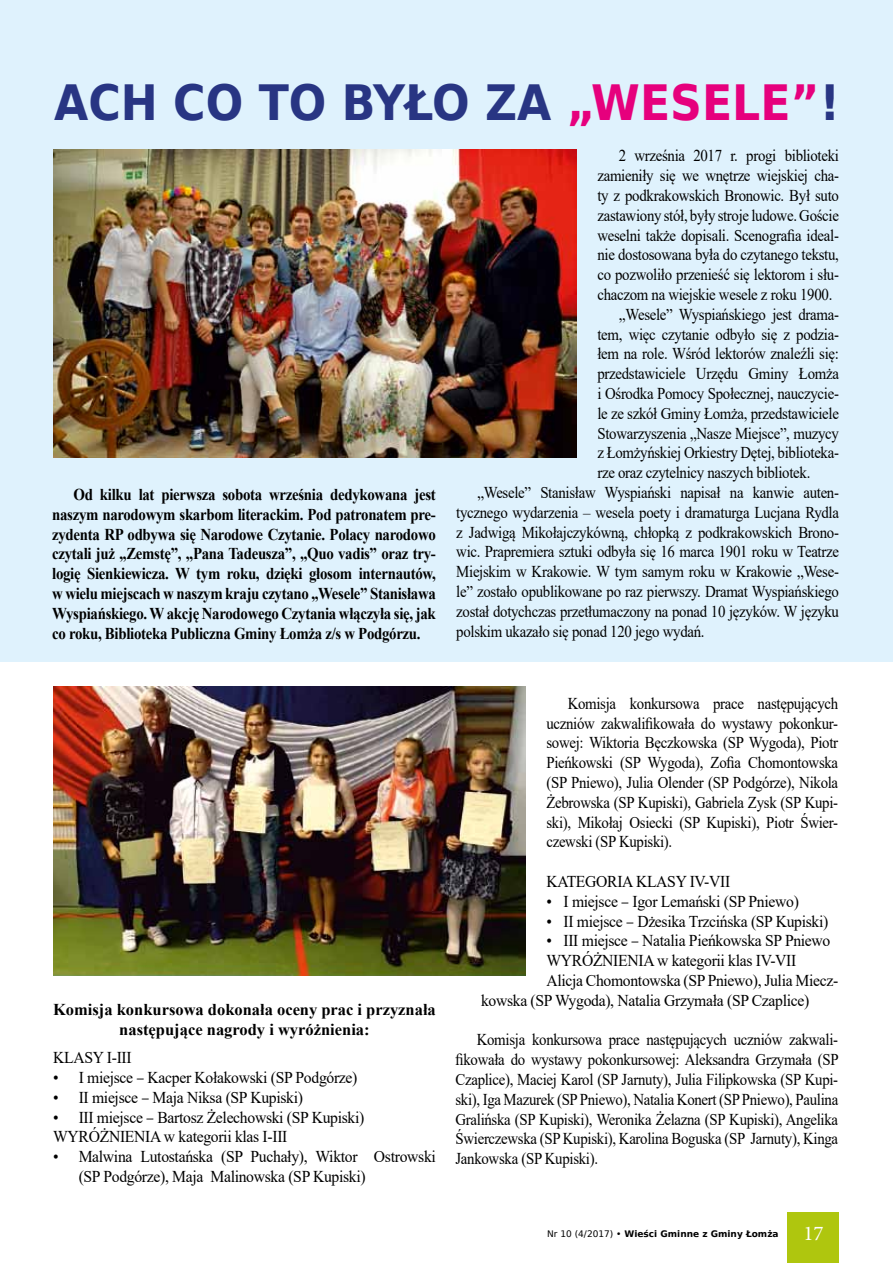
<style>
.page{position:relative;width:893px;height:1263px;background:#fff}
.page>*{position:absolute;margin:0;border:0;box-sizing:border-box;transform-origin:0 0}
.t1{font:700 48.6px "DejaVu Sans";color:#283583;scale:.91 1}
.t2{font:21px "Minion Pro";color:#fff}
.t3{font:16.5px/19.8px "Times New Roman";letter-spacing:-.02em;color:#000;text-align:justify;scale:.9 1}
.t4{font:16.5px/19.8px "Times New Roman";letter-spacing:-.02em;color:#000;scale:.95 1}
.t5{font:700 16.5px/19.8px "Times New Roman";color:#000;text-align:justify;scale:.9 1}
.t6{font:700 16.5px/19.8px "Times New Roman";color:#000;text-align:center}
.t7{font:700 9px "DejaVu Sans";color:#000}
.s1{color:#e6007d}
.s2{font-family:"Chaparral Pro"}
.s3{font-weight:400}
</style>
<div class="page">
<div style="left:788px;top:1212px;width:51px;height:51px;background:#afc60e"></div>
<div style="left:0;top:0;width:893px;height:662px;background:#dff2fd"></div>
<img style="left:53px;top:150px;width:523px;height:307px">
<img style="left:53px;top:686px;width:472px;height:289px">
<h1 class="t1" style="left:54px;top:63px;width:865px">Ac h co to było za <span class="s1">„Wesele”</span>!</h1>
<p class="t5" style="left:52px;top:484px;width:428px;text-indent:21px">Od kilku lat pierwsza sobota września dedykowana jest naszym narodowym skarbom literackim. Pod patronatem pre&shy;zydenta RP odbywa się Narodowe Czytanie. Polacy narodowo czytali już ,,Zemstę”, „Pana Tadeusza”, „Quo vadis” oraz try&shy;logię Sienkiewicza. W tym roku, dzięki głosom internautów, w wielu miejscach w naszym kraju czytano ,,Wesele” Stanisława Wyspiańskiego. W akcję Narodowego Czytania włączyła się, jak co roku, Biblioteka Publiczna Gminy Łomża z/s w Podgórzu.</p>
<p class="t3" style="left:619px;top:145px;width:246px">2 września 2017 r. progi biblioteki</p>
<p class="t3" style="left:597px;top:165px;width:270px">zamieniły się we wnętrze wiejskiej cha-</p>
<p class="t3" style="left:597px;top:185px;width:270px">ty z podkrakowskich Bronowic. Był suto</p>
<p class="t3" style="left:597px;top:205px;width:270px">zastawiony stół, były stroje ludowe. Goście</p>
<p class="t3" style="left:597px;top:225px;width:270px">weselni także dopisali. Scenografia ideal-</p>
<p class="t3" style="left:597px;top:244px;width:270px">nie dostosowana była do czytanego tekstu,</p>
<p class="t3" style="left:597px;top:264px;width:270px">co pozwoliło przenieść się lektorom i słu-</p>
<p class="t3" style="left:597px;top:284px;width:263px">chaczom na wiejskie wesele z roku 1900.</p>
<p class="t3" style="left:619px;top:304px;width:246px">,,Wesele” Wyspiańskiego jest drama-</p>
<p class="t3" style="left:597px;top:324px;width:270px">tem, więc czytanie odbyło się z podzia-</p>
<p class="t3" style="left:597px;top:343px;width:270px">łem na role. Wśród lektorów znaleźli się:</p>
<p class="t3" style="left:597px;top:363px;width:270px">przedstawiciele Urzędu Gminy Łomża</p>
<p class="t3" style="left:597px;top:383px;width:270px">i Ośrodka Pomocy Społecznej, nauczycie-</p>
<p class="t3" style="left:597px;top:403px;width:270px">le ze szkół Gminy Łomża, przedstawiciele</p>
<p class="t3" style="left:597px;top:423px;width:270px">Stowarzyszenia „Nasze Miejsce”, muzycy</p>
<p class="t3" style="left:597px;top:442px;width:270px">z Łomżyńskiej Orkiestry Dętej, biblioteka-</p>
<p class="t3" style="left:597px;top:462px;width:238px">rze oraz czytelnicy naszych bibliotek.</p>
<p class="t3" style="left:477px;top:482px;width:403px">„Wesele” Stanisław Wyspiański napisał na kanwie auten-</p>
<p class="t3" style="left:456px;top:502px;width:427px">tycznego wydarzenia – wesela poety i dramaturga Lucjana Rydla</p>
<p class="t3" style="left:456px;top:522px;width:427px">z Jadwigą Mikołajczykówną, chłopką z podkrakowskich Brono-</p>
<p class="t3" style="left:456px;top:541px;width:427px">wic. Prapremiera sztuki odbyła się 16 marca 1901 roku w Teatrze</p>
<p class="t3" style="left:456px;top:561px;width:427px">Miejskim w Krakowie. W tym samym roku w Krakowie „Wese-</p>
<p class="t3" style="left:456px;top:581px;width:427px">le” zostało opublikowane po raz pierwszy. Dramat Wyspiańskiego</p>
<p class="t3" style="left:456px;top:601px;width:427px">został dotychczas przetłumaczony na ponad 10 języków. W języku</p>
<p class="t3" style="left:456px;top:621px;width:277px">polskim ukazało się ponad 120 jego wydań.</p>
<p class="t6" style="left:53px;top:999px;width:384px">Komisja konkursowa dokonała oceny prac i przyznała następujące nagrody i wyróżnienia:</p>
<p class="t4" style="left:53px;top:1047px;width:84px">KLASY I-III</p>
<p class="t4" style="left:53px;top:1067px;width:322px">• I miejsce <span class="s2">–</span> Kacper Kołakowski (SP Podgórze)</p>
<p class="t4" style="left:53px;top:1087px;width:265px">• II miejsce <span class="s2">–</span> Maja Niksa (SP Kupiski)</p>
<p class="t4" style="left:53px;top:1107px;width:329px">• III miejsce <span class="s2">–</span> Bartosz Żelechowski (SP Kupiski)<br>WYRÓŻNIENIA w kategorii klas I-III</p>
<p class="t4" style="left:79px;top:1146px;width:377px;text-indent:-26px">• Malwina Lutostańska (SP Puchały), Wiktor Ostrowski (SP Podgórze), Maja Malinowska (SP Kupiski)</p>
<p class="t3" style="left:546px;top:693px;width:326px;text-indent:21px">Komisja konkursowa prace następujących uczniów zakwalifikowała do wystawy pokonkur&shy;sowej: Wiktoria Bęczkowska (SP Wygoda), Piotr Pieńkowski (SP Wygoda), Zofia Chomontowska (SP Pniewo), Julia Olender (SP Podgórze), Nikola Żebrowska (SP Kupiski), Gabriela Zysk (SP Kupi&shy;ski), Mikołaj Osiecki (SP Kupiski), Piotr Świer&shy;czewski (SP Kupiski).</p>
<p class="t4" style="left:546px;top:871px;width:195px">KATEGORIA KLASY IV-VII</p>
<p class="t4" style="left:546px;top:891px;width:267px">• I miejsce <span class="s2">–</span> Igor Lemański (SP Pniewo)</p>
<p class="t4" style="left:546px;top:910px;width:298px">• II miejsce <span class="s2">–</span> Dżesika Trzcińska (SP Kupiski)</p>
<p class="t4" style="left:546px;top:930px;width:300px">• III miejsce <span class="s2">–</span> Natalia Pieńkowska SP Pniewo</p>
<p class="t4" style="left:546px;top:950px;width:265px">WYRÓŻNIENIA w kategorii klas IV-VII</p>
<p class="t4" style="left:546px;top:970px;width:309px">Alicja Chomontowska (SP Pniewo), Julia Miecz-</p>
<p class="t4" style="left:481px;top:990px;width:347px">kowska (SP Wygoda), Natalia Grzymała (SP Czaplice)</p>
<p class="t3" style="left:455px;top:1029px;width:427px;text-indent:21px">Komisja konkursowa prace następujących uczniów zakwali&shy;fikowała do wystawy pokonkursowej: Aleksandra Grzymała (SP Czaplice), Maciej Karol (SP Jarnuty), Julia Filipkowska (SP Kupi&shy;ski), Iga Mazurek (SP Pniewo), Natalia Konert (SP Pniewo), Paulina Gralińska (SP Kupiski), Weronika Żelazna (SP Kupiski), Angelika Świerczewska (SP Kupiski), Karolina Boguska (SP Jarnuty), Kinga Jankowska (SP Kupiski).</p>
<p class="t7" style="left:547px;top:1226px;width:233px"><span class="s3">Nr 10 (4/2017) •</span> Wieści Gminne z Gminy Łomża</p>
<p class="t2" style="left:803px;top:1219px;width:22px">17</p>
</div>
